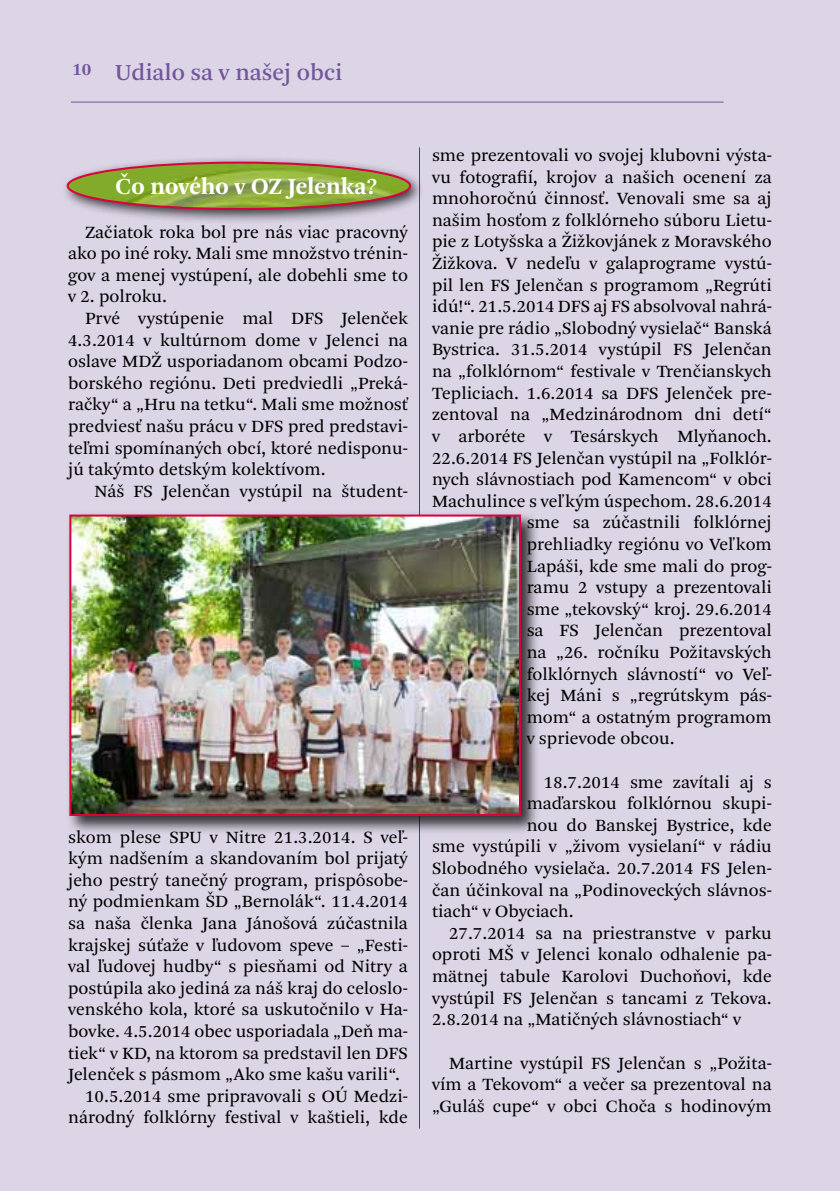
<style>
.page{position:relative;width:840px;height:1191px;background:#fff}
.page>*{position:absolute;margin:0;border:0;box-sizing:border-box;transform-origin:0 0}
.t1{font:700 24px "Arnhem Pro";color:#fff}
.t2{font:24px "Arnhem Pro";color:#72569c}
.t3{font:18px/21.6px "Arnhem Pro Blond";color:#000;text-align:justify}
.t4{font:700 18px "Arnhem Pro";color:#72569c}
</style>
<div class="page">
<div style="left:0;top:0;width:839px;height:1191px;background:#dcd5e6"></div>
<hr style="left:419px;top:147px;width:1px;height:981px;background:#da003d">
<div style="left:60px;top:155px;width:364px;height:70px;background:#000;opacity:.75"></div>
<img style="left:68px;top:163px;width:342px;height:46px">
<div style="left:67px;top:162px;width:344px;height:48px;border:2px solid #da003d;border-radius:50%"></div>
<div style="left:66px;top:511px;width:473px;height:324px;background:#000;opacity:.75"></div>
<img style="left:72px;top:517px;width:445px;height:296px">
<div style="left:69px;top:514px;width:451px;height:302px;border:2px solid #da003d"></div>
<p class="t4" style="left:72px;top:57px;width:21px">10</p>
<h1 class="t2" style="left:115px;top:57px;width:229px">Udialo sa v našej obci</h1>
<h1 class="t1" style="left:115px;top:171px;width:263px">Čo nového v OZ Jelenka?</h1>
<p class="t3" style="left:68px;top:221px;width:341px;text-indent:17px">Začiatok roka bol pre nás viac pracovný ako po iné roky. Mali sme množstvo trénin&shy;gov a menej vystúpení, ale dobehli sme to v 2. polroku.</p>
<p class="t3" style="left:68px;top:308px;width:341px;text-indent:17px">Prvé vystúpenie mal DFS Jelenček 4.3.2014 v kultúrnom dome v Jelenci na oslave MDŽ usporiadanom obcami Podzo&shy;borského regiónu. Deti predviedli „Preká&shy;račky“ a „Hru na tetku“. Mali sme možnosť predviesť našu prácu v DFS pred predstavi&shy;teľmi spomínaných obcí, ktoré nedisponu&shy;jú takýmto detským kolektívom.</p>
<p class="t3" style="left:94px;top:480px;width:315px">Náš FS Jelenčan vystúpil na študent-</p>
<p class="t3" style="left:68px;top:826px;width:341px">skom plese SPU v Nitre 21.3.2014. S veľ-</p>
<p class="t3" style="left:68px;top:848px;width:341px">kým nadšením a skandovaním bol prijatý</p>
<p class="t3" style="left:68px;top:869px;width:341px">jeho pestrý tanečný program, prispôsobe-</p>
<p class="t3" style="left:68px;top:891px;width:341px">ný podmienkam ŠD „Bernolák“. 11.4.2014</p>
<p class="t3" style="left:68px;top:912px;width:341px">sa naša členka Jana Jánošová zúčastnila</p>
<p class="t3" style="left:68px;top:934px;width:341px">krajskej súťaže v ľudovom speve – „Festi-</p>
<p class="t3" style="left:68px;top:956px;width:341px">val ľudovej hudby“ s piesňami od Nitry a</p>
<p class="t3" style="left:68px;top:977px;width:341px">postúpila ako jediná za náš kraj do celoslo-</p>
<p class="t3" style="left:68px;top:999px;width:341px">venského kola, ktoré sa uskutočnilo v Ha-</p>
<p class="t3" style="left:68px;top:1020px;width:341px">bovke. 4.5.2014 obec usporiadala „Deň ma-</p>
<p class="t3" style="left:68px;top:1042px;width:341px">tiek“ v KD, na ktorom sa predstavil len DFS</p>
<p class="t3" style="left:68px;top:1064px;width:333px">Jelenček s pásmom „Ako sme kašu varili“.</p>
<p class="t3" style="left:85px;top:1085px;width:324px">10.5.2014 sme pripravovali s OÚ Medzi-</p>
<p class="t3" style="left:68px;top:1107px;width:341px">národný folklórny festival v kaštieli, kde</p>
<p class="t3" style="left:432px;top:145px;width:341px">sme prezentovali vo svojej klubovni výsta-</p>
<p class="t3" style="left:432px;top:166px;width:341px">vu fotografií, krojov a našich ocenení za</p>
<p class="t3" style="left:432px;top:188px;width:341px">mnohoročnú činnosť. Venovali sme sa aj</p>
<p class="t3" style="left:432px;top:209px;width:341px">našim hosťom z folklórneho súboru Lietu-</p>
<p class="t3" style="left:432px;top:231px;width:341px">pie z Lotyšska a Žižkovjánek z Moravského</p>
<p class="t3" style="left:432px;top:253px;width:341px">Žižkova. V nedeľu v galaprograme vystú-</p>
<p class="t3" style="left:432px;top:274px;width:341px">pil len FS Jelenčan s programom „Regrúti</p>
<p class="t3" style="left:432px;top:296px;width:341px">idú!“. 21.5.2014 DFS aj FS absolvoval nahrá-</p>
<p class="t3" style="left:432px;top:317px;width:341px">vanie pre rádio „Slobodný vysielač“ Banská</p>
<p class="t3" style="left:432px;top:339px;width:341px">Bystrica. 31.5.2014 vystúpil FS Jelenčan</p>
<p class="t3" style="left:432px;top:361px;width:341px">na „folklórnom“ festivale v Trenčianskych</p>
<p class="t3" style="left:432px;top:382px;width:341px">Tepliciach. 1.6.2014 sa DFS Jelenček pre-</p>
<p class="t3" style="left:432px;top:404px;width:341px">zentoval na „Medzinárodnom dni detí“</p>
<p class="t3" style="left:432px;top:425px;width:341px">v arboréte v Tesárskych Mlyňanoch.</p>
<p class="t3" style="left:432px;top:447px;width:341px">22.6.2014 FS Jelenčan vystúpil na „Folklór-</p>
<p class="t3" style="left:432px;top:469px;width:341px">nych slávnostiach pod Kamencom“ v obci</p>
<p class="t3" style="left:432px;top:490px;width:341px">Machulince s veľ kým úspechom. 28.6.2014</p>
<p class="t3" style="left:526px;top:512px;width:246px">sme sa zúčastnili folklórnej</p>
<p class="t3" style="left:526px;top:533px;width:246px">prehliadky regiónu vo Veľ kom</p>
<p class="t3" style="left:526px;top:555px;width:246px">Lapáši, kde sme mali do prog-</p>
<p class="t3" style="left:526px;top:577px;width:246px">ramu 2 vstupy a prezentovali</p>
<p class="t3" style="left:526px;top:598px;width:246px">sme „tekovský“ kroj. 29.6.2014</p>
<p class="t3" style="left:526px;top:620px;width:246px">sa FS Jelenčan prezentoval</p>
<p class="t3" style="left:526px;top:641px;width:246px">na „26. ročníku Požitavských</p>
<p class="t3" style="left:526px;top:663px;width:246px">folklórnych slávností“ vo Veľ-</p>
<p class="t3" style="left:526px;top:685px;width:246px">kej Máni s „regrútskym pás-</p>
<p class="t3" style="left:526px;top:706px;width:246px">mom“ a ostatným programom</p>
<p class="t3" style="left:526px;top:728px;width:149px">v sprievode obcou.</p>
<p class="t3" style="left:543px;top:771px;width:229px">18.7.2014 sme zavítali aj s</p>
<p class="t3" style="left:526px;top:793px;width:246px">maďarskou folklórnou skupi-</p>
<p class="t3" style="left:526px;top:814px;width:246px">nou do Banskej Bystrice, kde</p>
<p class="t3" style="left:432px;top:836px;width:341px">sme vystúpili v „živom vysielaní“ v rádiu</p>
<p class="t3" style="left:432px;top:857px;width:341px">Slobodného vysielača. 20.7.2014 FS Jelen-</p>
<p class="t3" style="left:432px;top:879px;width:341px">čan účinkoval na „Podinoveckých slávnos-</p>
<p class="t3" style="left:432px;top:901px;width:143px">tiach“ v Obyciach.</p>
<p class="t3" style="left:449px;top:922px;width:324px">27.7.2014 sa na priestranstve v parku</p>
<p class="t3" style="left:432px;top:944px;width:341px">oproti MŠ v Jelenci konalo odhalenie pa-</p>
<p class="t3" style="left:432px;top:965px;width:341px">mätnej tabule Karolovi Duchoňovi, kde</p>
<p class="t3" style="left:432px;top:987px;width:341px">vystúpil FS Jelenčan s tancami z Tekova.</p>
<p class="t3" style="left:432px;top:1009px;width:310px">2.8.2014 na „Matičných slávnostiach“ v</p>
<p class="t3" style="left:432px;top:1052px;width:341px;text-indent:17px">Martine vystúpil FS Jelenčan s „Požita&shy;vím a Tekovom“ a večer sa prezentoval na „Guláš cupe“ v obci Choča s hodinovým</p>
</div>
